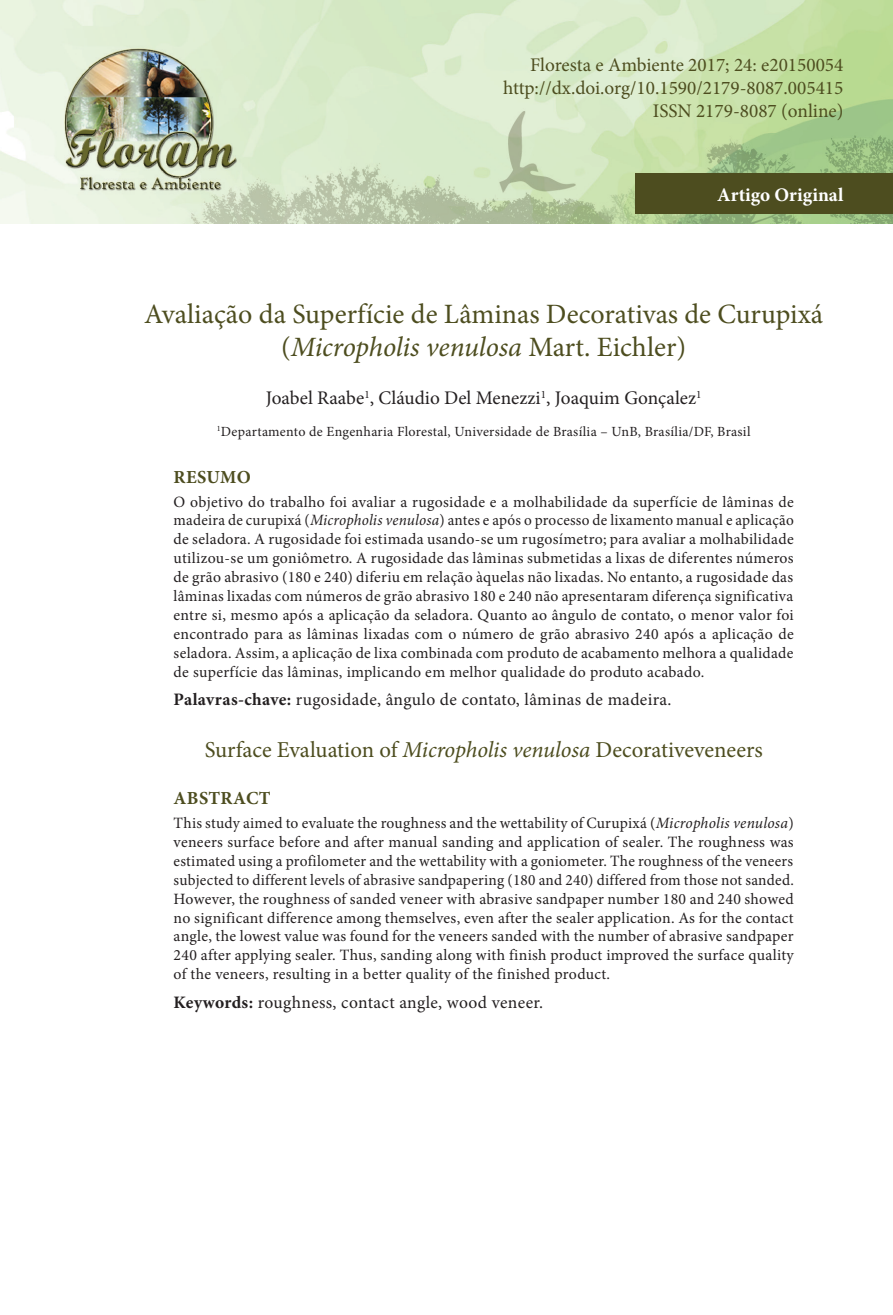
<style>
.page{position:relative;width:893px;height:1315px;background:#fff}
.page>*{position:absolute;margin:0;border:0;box-sizing:border-box;transform-origin:0 0}
.ArticleTitle{font:28px/33.6px "Minion Pro";color:#4d4d1f;text-align:center}
.ArticleTitle-Trans1{font:22.75px "Minion Pro";color:#4d4d1f}
.HeaderMasterA{font:19.25px "Minion Pro";color:#4d4d1f}
.Authors{font:19.25px "Minion Pro";color:#231f20}
.ArticleTypeAlt{font:700 19.25px "Minion Pro";color:#fff}
.AbstractTitle-Trans1{font:700 18.38px "Minion Pro";letter-spacing:.02em;color:#4d4d1f}
.AbstractTitle{font:700 18.38px "Minion Pro";letter-spacing:.015em;color:#4d4d1f}
.Keywords{font:17.5px "Minion Pro";letter-spacing:.02em;color:#231f20}
.Keywords-Trans1{font:17.5px "Minion Pro";letter-spacing:.02em;color:#231f20}
.Abstract{font:15.75px/18.9px "Minion Pro";letter-spacing:.02em;color:#231f20;text-align:justify}
.Abstract-Trans1{font:15.75px/18.9px "Minion Pro";letter-spacing:.02em;color:#231f20;text-align:justify}
.Affiliations{font:14px "Minion Pro";letter-spacing:.02em;color:#231f20}
.s1{font-style:italic}
.s2{font-weight:700}
</style>
<div class="page">
<img style="left:0;top:0;width:893px;height:223px">
<div style="left:635px;top:174px;width:258px;height:40px;background:#4d4d1f"></div>
<p class="HeaderMasterA" style="left:530px;top:52px;width:315px">Floresta e Ambiente 2017; 24: e20150054</p>
<p class="HeaderMasterA" style="left:503px;top:75px;width:342px">http://dx.doi.org/10.1590/2179-8087.005415</p>
<p class="HeaderMasterA" style="left:653px;top:98px;width:192px">ISSN 2179-8087 (online)</p>
<p class="ArticleTypeAlt" style="left:717px;top:181px;width:128px">Artigo Original</p>
<p class="ArticleTitle" style="left:144px;top:297px;width:680px">Avaliação da Superfície de Lâminas Decorativas de Curupixá (<span class="s1">Micropholis venulosa</span> Mart. Eichler)</p>
<p class="Authors" style="left:266px;top:385px;width:437px">Joabel Raabe<sup>1</sup>, Cláudio Del Menezzi<sup>1</sup>, Joaquim Gonçalez<sup>1</sup></p>
<p class="Affiliations" style="left:217px;top:422px;width:535px"><sup>1</sup>Departamento de Engenharia Florestal, Universidade de Brasília – UnB, Brasília/DF, Brasil</p>
<p class="AbstractTitle" style="left:174px;top:464px;width:79px">RESUMO</p>
<p class="Abstract" style="left:174px;top:492px;width:622px">O objetivo do trabalho foi avaliar a rugosidade e a molhabilidade da superfície de lâminas de madeira de curupixá (<span class="s1">Micropholis venulosa</span>) antes e após o processo de lixamento manual e aplicação de seladora. A rugosidade foi estimada usando-se um rugosímetro; para avaliar a molhabilidade utilizou-se um goniômetro. A rugosidade das lâminas submetidas a lixas de diferentes números de grão abrasivo (180 e 240) diferiu em relação àquelas não lixadas. No entanto, a rugosidade das lâminas lixadas com números de grão abrasivo 180 e 240 não apresentaram diferença significativa entre si, mesmo após a aplicação da seladora. Quanto ao ângulo de contato, o menor valor foi encontrado para as lâminas lixadas com o número de grão abrasivo 240 após a aplicação de seladora. Assim, a aplicação de lixa combinada com produto de acabamento melhora a qualidade de superfície das lâminas, implicando em melhor qualidade do produto acabado.</p>
<p class="Keywords" style="left:174px;top:688px;width:499px"><span class="s2">Palavras-chave:</span> rugosidade, ângulo de contato, lâminas de madeira.</p>
<p class="ArticleTitle-Trans1" style="left:205px;top:735px;width:560px">Surface Evaluation of <span class="s1">Micropholis venulosa</span> Decorativeveneers</p>
<p class="AbstractTitle-Trans1" style="left:174px;top:785px;width:99px">ABSTRACT</p>
<p class="Abstract-Trans1" style="left:174px;top:813px;width:622px">This study aimed to evaluate the roughness and the wettability of Curupixá (<span class="s1">Micropholis venulosa</span>) veneers surface before and after manual sanding and application of sealer. The roughness was estimated using a profilometer and the wettability with a goniometer. The roughness of the veneers subjected to different levels of abrasive sandpapering (180 and 240) differed from those not sanded.<br>However, the roughness of sanded veneer with abrasive sandpaper number 180 and 240 showed no significant difference among themselves, even after the sealer application. As for the contact angle, the lowest value was found for the veneers sanded with the number of abrasive sandpaper 240 after applying sealer. Thus, sanding along with finish product improved the surface quality of the veneers, resulting in a better quality of the finished product.</p>
<p class="Keywords-Trans1" style="left:174px;top:990px;width:371px"><span class="s2">Keywords:</span> roughness, contact angle, wood veneer.</p>
</div>
